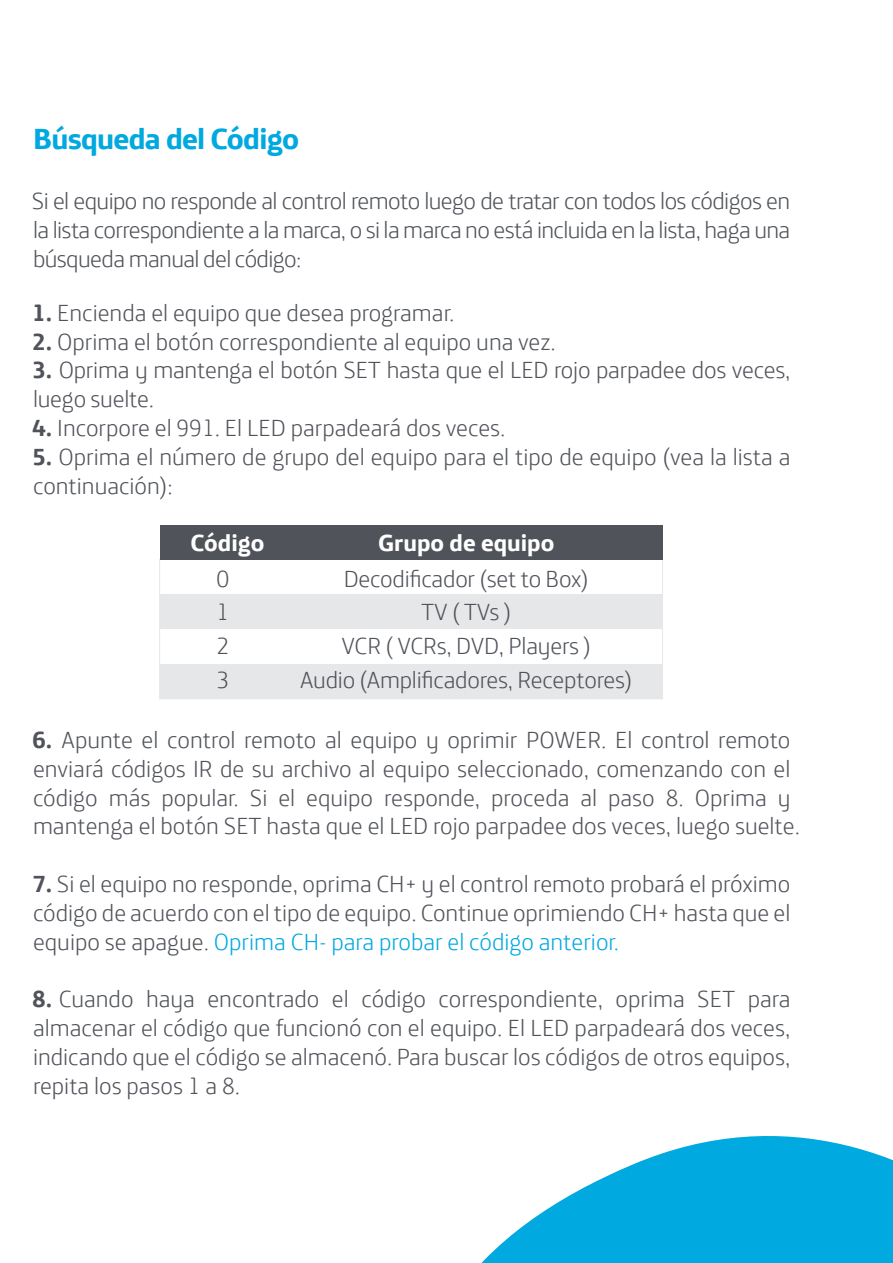
<style>
.page{position:relative;width:893px;height:1263px;background:#fff}
.page>*{position:absolute;margin:0;border:0;box-sizing:border-box;transform-origin:0 0}
.t1{font:700 30px "Telefonica";letter-spacing:-.025em;color:#00a9e0}
.t2{font:300 24px/28.8px "Telefonica";color:#50535a}
.t3{font:700 24px "Telefonica";color:#fff}
.s1{font-weight:700}
.s2{color:#00a9e0}
</style>
<div class="page">
<svg style="left:481px;top:1136px;width:412px;height:127px;fill:#00a9e0"></svg>
<div style="left:160px;top:594px;width:502px;height:35px;background:#e6e7e8"></div>
<div style="left:160px;top:664px;width:502px;height:35px;background:#e6e7e8"></div>
<div style="left:159px;top:559px;width:504px;height:140px;border:1px solid #e6e7e8"></div>
<div style="left:160px;top:525px;width:502px;height:35px;background:#50535a"></div>
<p class="t1" style="left:33px;top:112px;width:267px">Búsqueda del Código</p>
<p class="t2" style="left:32px;top:183px;width:760px;text-align:justify">Si el equipo no responde al control remoto luego de tratar con todos los códigos en la lista correspondiente a la marca, o si la marca no está incluida en la lista, haga una búsqueda manual del código:</p>
<p class="t2" style="left:32px;top:295px;width:424px"><span class="s1">1.</span> Encienda el equipo que desea programar.</p>
<p class="t2" style="left:32px;top:324px;width:525px"><span class="s1">2.</span> Oprima el botón correspondiente al equipo una vez.</p>
<p class="t2" style="left:32px;top:352px;width:760px"><span class="s1">3.</span> Oprima y mantenga el botón SET hasta que el LED rojo parpadee dos veces, luego suelte.</p>
<p class="t2" style="left:32px;top:410px;width:475px"><span class="s1">4.</span> Incorpore el 991. El LED parpadeará dos veces.</p>
<p class="t2" style="left:32px;top:439px;width:760px"><span class="s1">5.</span> Oprima el número de grupo del equipo para el tipo de equipo (vea la lista a continuación):</p>
<p class="t3" style="left:191px;top:521px;width:75px">Código</p>
<p class="t3" style="left:378px;top:521px;width:178px">Grupo de equipo</p>
<p class="t2" style="left:217px;top:561px;width:14px">0</p>
<p class="t2" style="left:344px;top:561px;width:247px">Decodificador (set to Box)</p>
<p class="t2" style="left:217px;top:594px;width:14px">1</p>
<p class="t2" style="left:421px;top:594px;width:92px">TV ( TVs )</p>
<p class="t2" style="left:217px;top:628px;width:14px">2</p>
<p class="t2" style="left:342px;top:628px;width:251px">VCR ( VCRs, DVD, Players )</p>
<p class="t2" style="left:217px;top:662px;width:14px">3</p>
<p class="t2" style="left:300px;top:662px;width:334px">Audio (Amplificadores, Receptores)</p>
<p class="t2" style="left:32px;top:722px;width:770px"><span class="s1">6.</span> Apunte el control remoto al equipo y oprimir POWER. El control remoto enviará códigos IR de su archivo al equipo seleccionado, comenzando con el código más popular. Si el equipo responde, proceda al paso 8. Oprima y mantenga el botón SET hasta que el LED rojo parpadee dos veces, luego suelte.</p>
<p class="t2" style="left:32px;top:866px;width:760px;text-align:justify"><span class="s1">7.</span> Si el equipo no responde, oprima CH+ y el control remoto probará el próximo código de acuerdo con el tipo de equipo. Continue oprimiendo CH+ hasta que el equipo se apague. <span class="s2">Oprima CH- para probar el código anterior.</span></p>
<p class="t2" style="left:32px;top:981px;width:760px;text-align:justify"><span class="s1">8.</span> Cuando haya encontrado el código correspondiente, oprima SET para almacenar el código que funcionó con el equipo. El LED parpadeará dos veces, indicando que el código se almacenó. Para buscar los códigos de otros equipos, repita los pasos 1 a 8.</p>
</div>
